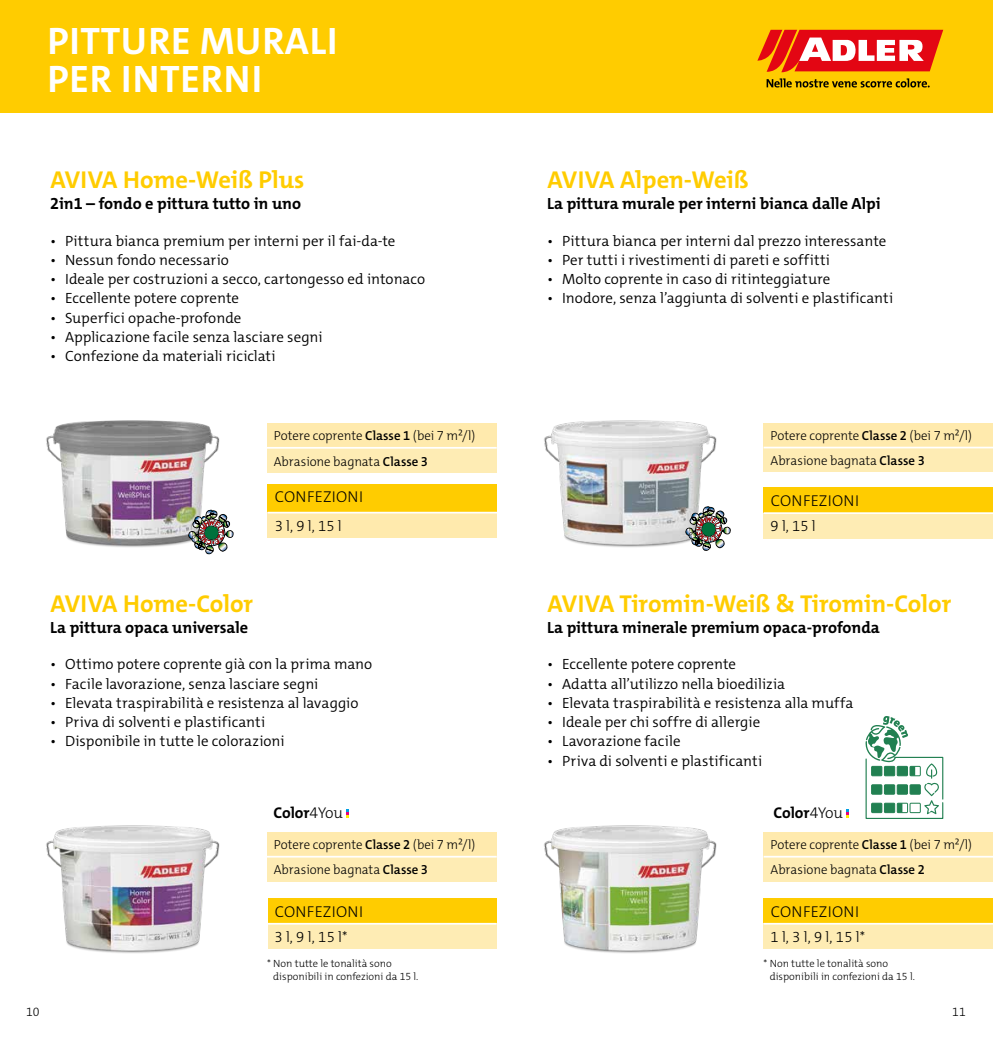
<style>
.page{position:relative;width:993px;height:1042px;background:#fff}
.page>*{position:absolute;margin:0;border:0;box-sizing:border-box;transform-origin:0 0}
.t1{font:700 38.5px/38px "The Mix C4 s";letter-spacing:.02em;color:#fff}
.t2{font:700 24.5px "The Mix C4 s";color:#fc0}
.t3{font:700 16.28px "The Mix C4 s";color:#000}
.t4{font:300 15.75px "The Mix C4 s";letter-spacing:.02em;color:#000}
.t5{font:700 15.58px "The Mix C4 s";color:#000}
.t6{font:300 14.88px "The Mix C4 s";letter-spacing:.005em;color:#000}
.t7{font:300 14.88px "The Mix C4 s";letter-spacing:.02em;color:#000}
.t8{font:300 13.12px/25.7px "The Mix C4 s";letter-spacing:-.005em;color:#000}
.t9{font:300 12.25px "The Mix C4 s";color:#000}
.t10{font:300 10.5px/12.6px "The Mix C4 s";color:#000}
.s1{font-weight:600}
.s2{font-weight:300}
</style>
<div class="page">
<div style="left:0;top:0;width:992px;height:113px;background:#fc0"></div>
<svg style="left:766px;top:78px;width:163px;height:9px"></svg>
<svg style="left:757px;top:30px;width:185px;height:42px;background:#ec5646"></svg>
<div style="left:763px;top:898px;width:229px;height:26px;background:#fc0"></div>
<div style="left:763px;top:924px;width:229px;height:25px;background:#feecb4"></div>
<hr style="left:763px;top:923px;width:229px;height:1px;background:#fff">
<div style="left:763px;top:487px;width:229px;height:26px;background:#fc0"></div>
<div style="left:763px;top:513px;width:229px;height:25px;background:#feecb4"></div>
<hr style="left:763px;top:512px;width:229px;height:2px;background:#fff">
<div style="left:267px;top:898px;width:229px;height:26px;background:#fc0"></div>
<div style="left:267px;top:924px;width:229px;height:25px;background:#feecb4"></div>
<hr style="left:267px;top:923px;width:229px;height:1px;background:#fff">
<div style="left:267px;top:484px;width:230px;height:29px;background:#fc0"></div>
<div style="left:267px;top:513px;width:230px;height:25px;background:#ffeaad"></div>
<hr style="left:267px;top:512px;width:230px;height:1px;background:#fff">
<div style="left:267px;top:423px;width:229px;height:25px;background:#ffeaad"></div>
<div style="left:267px;top:448px;width:229px;height:24px;background:#feecb4"></div>
<hr style="left:267px;top:447px;width:229px;height:2px;background:#fff">
<div style="left:267px;top:832px;width:229px;height:24px;background:#ffeaad"></div>
<div style="left:267px;top:856px;width:229px;height:25px;background:#feecb4"></div>
<hr style="left:267px;top:856px;width:229px;height:1px;background:#fff">
<img style="left:544px;top:420px;width:173px;height:131px">
<img style="left:46px;top:825px;width:174px;height:128px">
<img style="left:544px;top:825px;width:173px;height:128px">
<svg style="left:685px;top:507px;width:45px;height:43px"></svg>
<div style="left:763px;top:423px;width:229px;height:24px;background:#ffeaad"></div>
<div style="left:763px;top:447px;width:229px;height:25px;background:#feecb4"></div>
<hr style="left:763px;top:447px;width:229px;height:1px;background:#fff">
<div style="left:763px;top:832px;width:229px;height:24px;background:#ffeaad"></div>
<div style="left:763px;top:856px;width:229px;height:25px;background:#feecb4"></div>
<hr style="left:763px;top:856px;width:229px;height:1px;background:#fff">
<svg style="left:846px;top:809px;width:2px;height:9px"></svg>
<svg style="left:346px;top:809px;width:3px;height:9px"></svg>
<svg style="left:865px;top:716px;width:78px;height:103px"></svg>
<img style="left:46px;top:420px;width:174px;height:135px">
<img style="left:188px;top:510px;width:45px;height:44px">
<h1 class="t1" style="left:47px;top:22px;width:291px">PITTURE MURALI<br>PER INTERNI</h1>
<h2 class="t2" style="left:50px;top:164px;width:255px">AVIVA Home-Weiß Plus</h2>
<p class="t3" style="left:50px;top:193px;width:252px">2in1 – fondo e pittura tutto in uno</p>
<p class="t6" style="left:50px;top:231px;width:347px">• Pittura bianca premium per interni per il fai-da-te</p>
<p class="t6" style="left:50px;top:250px;width:180px">• Nessun fondo necessario</p>
<p class="t6" style="left:50px;top:270px;width:376px">• Ideale per costruzioni a secco, cartongesso ed intonaco</p>
<p class="t6" style="left:50px;top:289px;width:190px">• Eccellente potere coprente</p>
<p class="t6" style="left:50px;top:308px;width:193px">• Superfici opache-profonde</p>
<p class="t6" style="left:50px;top:327px;width:274px">• Applicazione facile senza lasciare segni</p>
<p class="t6" style="left:50px;top:347px;width:227px">• Confezione da materiali riciclati</p>
<p class="t8" style="left:274px;top:423px;width:203px">Potere coprente <span class="s1">Classe 1</span> (bei 7 m²/l)<br>Abrasione bagnata <span class="s1">Classe 3</span></p>
<p class="t4" style="left:275px;top:487px;width:90px">CONFEZIONI</p>
<p class="t7" style="left:274px;top:516px;width:68px">3 l, 9 l, 15 l</p>
<h2 class="t2" style="left:50px;top:587px;width:204px">AVIVA Home-Color</h2>
<p class="t3" style="left:50px;top:616px;width:200px">La pittura opaca universale</p>
<p class="t6" style="left:50px;top:655px;width:323px">• Ottimo potere coprente già con la prima mano</p>
<p class="t6" style="left:50px;top:674px;width:270px">• Facile lavorazione, senza lasciare segni</p>
<p class="t6" style="left:50px;top:693px;width:310px">• Elevata traspirabilità e resistenza al lavaggio</p>
<p class="t6" style="left:50px;top:712px;width:216px">• Priva di solventi e plastificanti</p>
<p class="t6" style="left:50px;top:732px;width:236px">• Disponibile in tutte le colorazioni</p>
<h2 class="t2" style="left:547px;top:164px;width:203px">AVIVA Alpen-Weiß</h2>
<p class="t3" style="left:547px;top:193px;width:335px">La pittura murale per interni bianca dalle Alpi</p>
<p class="t6" style="left:547px;top:231px;width:340px">• Pittura bianca per interni dal prezzo interessante</p>
<p class="t6" style="left:547px;top:250px;width:284px">• Per tutti i rivestimenti di pareti e soffitti</p>
<p class="t6" style="left:547px;top:270px;width:284px">• Molto coprente in caso di ritinteggiature</p>
<p class="t6" style="left:547px;top:289px;width:347px">• Inodore, senza l’aggiunta di solventi e plastificanti</p>
<p class="t8" style="left:770px;top:422px;width:203px">Potere coprente <span class="s1">Classe 2</span> (bei 7 m²/l)<br>Abrasione bagnata <span class="s1">Classe 3</span></p>
<p class="t4" style="left:770px;top:491px;width:90px">CONFEZIONI</p>
<p class="t7" style="left:770px;top:516px;width:47px">9 l, 15 l</p>
<h2 class="t2" style="left:547px;top:587px;width:405px">AVIVA Tiromin-Weiß &amp; Tiromin-Color</h2>
<p class="t3" style="left:547px;top:616px;width:334px">La pittura minerale premium opaca-profonda</p>
<p class="t6" style="left:547px;top:655px;width:190px">• Eccellente potere coprente</p>
<p class="t6" style="left:547px;top:674px;width:239px">• Adatta all’utilizzo nella bioedilizia</p>
<p class="t6" style="left:547px;top:693px;width:308px">• Elevata traspirabilità e resistenza alla muffa</p>
<p class="t6" style="left:547px;top:712px;width:214px">• Ideale per chi soffre di allergie</p>
<p class="t6" style="left:547px;top:732px;width:135px">• Lavorazione facile</p>
<p class="t6" style="left:547px;top:751px;width:216px">• Priva di solventi e plastificanti</p>
<p class="t5" style="left:273px;top:803px;width:71px">Color<span class="s2">4You</span></p>
<p class="t5" style="left:773px;top:803px;width:71px">Color<span class="s2">4You</span></p>
<p class="t8" style="left:274px;top:831px;width:203px">Potere coprente <span class="s1">Classe 2</span> (bei 7 m²/l)<br>Abrasione bagnata <span class="s1">Classe 3</span></p>
<p class="t4" style="left:275px;top:901px;width:90px">CONFEZIONI</p>
<p class="t7" style="left:274px;top:927px;width:74px">3 l, 9 l, 15 l*</p>
<p class="t10" style="left:273px;top:957px;width:147px;text-indent:-6px">* Non tutte le tonalità sono disponibili in confezioni da 15 l.</p>
<p class="t8" style="left:770px;top:831px;width:203px">Potere coprente <span class="s1">Classe 1</span> (bei 7 m²/l)<br>Abrasione bagnata <span class="s1">Classe 2</span></p>
<p class="t4" style="left:770px;top:901px;width:90px">CONFEZIONI</p>
<p class="t7" style="left:770px;top:927px;width:96px">1 l, 3 l, 9 l, 15 l*</p>
<p class="t10" style="left:769px;top:957px;width:147px;text-indent:-6px">* Non tutte le tonalità sono disponibili in confezioni da 15 l.</p>
<p class="t9" style="left:26px;top:1004px;width:15px">10</p>
<p class="t9" style="left:951px;top:1004px;width:15px">11</p>
</div>
